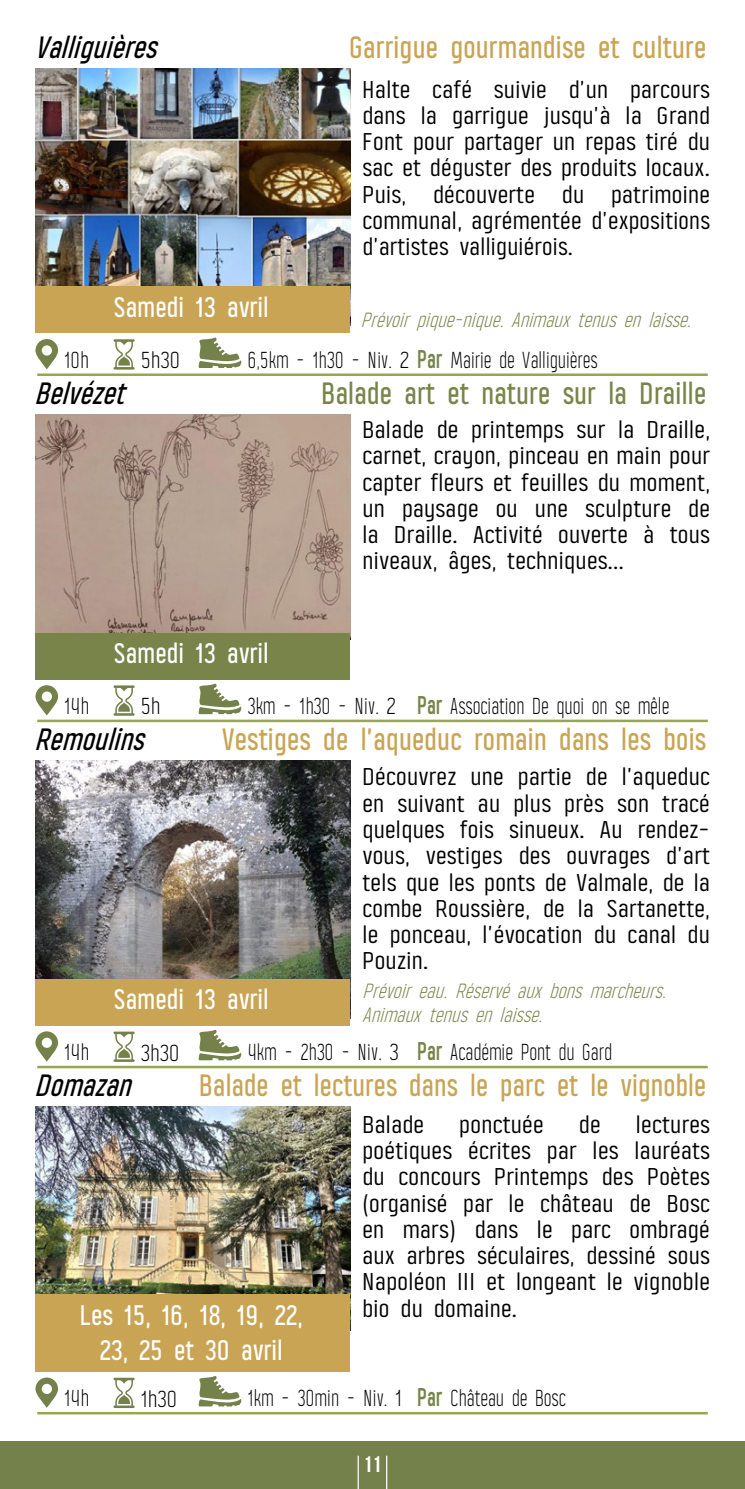
<style>
.page{position:relative;width:745px;height:1489px;background:#fff}
.page>*{position:absolute;margin:0;border:0;box-sizing:border-box;transform-origin:0 0}
.t1{font:500 30px "Alasar";letter-spacing:.01em;color:#c9a454}
.t2{font:italic 500 30px "Alasar";color:#000}
.t3{font:500 30px "Alasar";letter-spacing:.01em;color:#78844a}
.t4{font:500 27.5px/35px "Alasar";letter-spacing:.01em;color:#fff;text-align:center}
.t5{font:23.5px/26.2px "Alasar";letter-spacing:.01em;color:#020203;text-align:justify;scale:1.11 1}
.t6{font:300 22.5px "Alasar";color:#000;scale:.85 1}
.t7{font:300 22.5px "Alasar";color:#000}
.t8{font:300 22.5px "Alasar";color:#000;scale:.9 1}
.t9{font:700 22.5px "Bebas Neue";color:#fff}
.t10{font:italic 300 20px/24px "Alasar";color:#78844a}
.s1{font-weight:700;font-size:25px;color:#78844a}
</style>
<div class="page">
<div style="left:0;top:1440px;width:744px;height:48px;background:#75814a"></div>
<hr style="left:357px;top:1455px;width:1px;height:33px;background:#fff">
<hr style="left:386px;top:1455px;width:1px;height:33px;background:#fff">
<svg style="left:35px;top:339px;width:23px;height:30px"></svg>
<div style="left:42px;top:345px;width:10px;height:10px;background:#fff;border-radius:50%"></div>
<img style="left:36px;top:68px;width:314px;height:218px">
<div style="left:35px;top:286px;width:315px;height:47px;background:#c9a454"></div>
<svg style="left:113px;top:339px;width:22px;height:30px"></svg>
<svg style="left:198px;top:337px;width:43px;height:31px"></svg>
<hr style="left:37px;top:373px;width:670px;height:3px;background:#98a650">
<svg style="left:35px;top:685px;width:23px;height:30px"></svg>
<div style="left:42px;top:691px;width:10px;height:10px;background:#fff;border-radius:50%"></div>
<img style="left:36px;top:414px;width:314px;height:218px">
<div style="left:35px;top:632px;width:315px;height:47px;background:#78844a"></div>
<svg style="left:113px;top:685px;width:22px;height:30px"></svg>
<svg style="left:198px;top:683px;width:43px;height:31px"></svg>
<hr style="left:37px;top:719px;width:670px;height:3px;background:#98a650">
<svg style="left:35px;top:1031px;width:23px;height:30px"></svg>
<div style="left:42px;top:1037px;width:10px;height:10px;background:#fff;border-radius:50%"></div>
<img style="left:36px;top:760px;width:314px;height:218px">
<div style="left:35px;top:978px;width:315px;height:47px;background:#c9a454"></div>
<svg style="left:113px;top:1031px;width:22px;height:30px"></svg>
<svg style="left:198px;top:1029px;width:43px;height:31px"></svg>
<hr style="left:37px;top:1065px;width:670px;height:3px;background:#98a650">
<svg style="left:35px;top:1377px;width:23px;height:30px"></svg>
<div style="left:42px;top:1383px;width:10px;height:10px;background:#fff;border-radius:50%"></div>
<img style="left:36px;top:1106px;width:314px;height:188px">
<div style="left:35px;top:1294px;width:315px;height:77px;background:#c9a454"></div>
<svg style="left:113px;top:1377px;width:22px;height:30px"></svg>
<svg style="left:198px;top:1376px;width:43px;height:30px"></svg>
<hr style="left:37px;top:1411px;width:670px;height:3px;background:#98a650">
<p class="t2" style="left:36px;top:28px;width:132px">Vallig uières</p>
<p class="t1" style="left:351px;top:28px;width:358px">Garrigue gourmandise et culture</p>
<p class="t8" style="left:65px;top:347px;width:29px">10h</p>
<p class="t5" style="left:363px;top:75px;width:314px">Halte café suivie d’un parcours dans la garrigue jusqu’à la Grand Font pour partager un repas tiré du sac et déguster des produits locaux.<br>Puis, découverte du patrimoine communal, agrémentée d’expositions d’artistes valliguiérois.</p>
<p class="t4" style="left:115px;top:289px;width:156px">Samedi 13 avril</p>
<p class="t7" style="left:142px;top:347px;width:41px">5h30</p>
<p class="t6" style="left:248px;top:347px;width:413px">6,5km - 1h30 - Niv. 2 <span class="s1">Par</span> Mairie de Valliguières</p>
<p class="t10" style="left:361px;top:307px;width:337px">Prévoir pique-nique. Animaux tenus en laisse.</p>
<p class="t2" style="left:36px;top:374px;width:100px">Belvézet</p>
<p class="t3" style="left:323px;top:374px;width:386px">Balade art et nature sur la Draille</p>
<p class="t5" style="left:363px;top:416px;width:314px">Balade de printemps sur la Draille, carnet, crayon, pinceau en main pour capter fleurs et feuilles du moment, un paysage ou une sculpture de la Draille. Activité ouverte à tous niveaux, âges, techniques…</p>
<p class="t8" style="left:65px;top:693px;width:29px">14h</p>
<p class="t4" style="left:115px;top:635px;width:156px">Samedi 13 avril</p>
<p class="t7" style="left:142px;top:693px;width:21px">5h</p>
<p class="t6" style="left:248px;top:693px;width:176px">3km - 1h30 - Niv. 2</p>
<p class="t6" style="left:418px;top:693px;width:297px"><span class="s1">Par</span> Association De quoi on se mêle</p>
<p class="t2" style="left:36px;top:720px;width:120px">Remoulins</p>
<p class="t1" style="left:223px;top:720px;width:485px">Vestiges de l’aqueduc romain dans les bois</p>
<p class="t5" style="left:363px;top:763px;width:314px">Découvrez une partie de l’aqueduc en suivant au plus près son tracé quelques fois sinueux. Au rendez&shy;vous, vestiges des ouvrages d’art tels que les ponts de Valmale, de la combe Roussière, de la Sartanette, le ponceau, l’évocation du canal du Pouzin.</p>
<p class="t8" style="left:65px;top:1039px;width:29px">14h</p>
<p class="t10" style="left:363px;top:978px;width:310px">Prévoir eau. Réservé aux bons marcheurs.<br>Animaux tenus en laisse.</p>
<p class="t4" style="left:115px;top:981px;width:156px">Samedi 13 avril</p>
<p class="t7" style="left:142px;top:1039px;width:40px">3h30</p>
<p class="t6" style="left:248px;top:1039px;width:179px">4km - 2h30 - Niv. 3</p>
<p class="t6" style="left:418px;top:1039px;width:230px"><span class="s1">Par</span> Académie Pont du Gard</p>
<p class="t2" style="left:36px;top:1066px;width:106px">Domazan</p>
<p class="t1" style="left:201px;top:1066px;width:508px">Balade et lectures dans le parc et le vignoble</p>
<p class="t5" style="left:363px;top:1110px;width:57px">Balade</p>
<p class="t5" style="left:460px;top:1110px;width:78px">ponctuée</p>
<p class="t5" style="left:580px;top:1110px;width:21px">de</p>
<p class="t5" style="left:363px;top:1110px;width:314px;text-indent:273px">lectures poétiques écrites par les lauréats du concours Printemps des Poètes (organisé par le château de Bosc en mars) dans le parc ombragé aux arbres séculaires, dessiné sous Napoléon III et longeant le vignoble bio du domaine.</p>
<p class="t4" style="left:81px;top:1296px;width:224px">Les 15, 16, 18, 19, 22,<br>23, 25 et 30 avril</p>
<p class="t7" style="left:142px;top:1385px;width:38px">1h30</p>
<p class="t6" style="left:248px;top:1385px;width:183px">1km - 30min - Niv. 1</p>
<p class="t6" style="left:418px;top:1385px;width:176px"><span class="s1">Par</span> Château de Bosc</p>
<p class="t8" style="left:65px;top:1385px;width:29px">14h</p>
<p class="t9" style="left:363px;top:1451px;width:20px">11</p>
</div>
